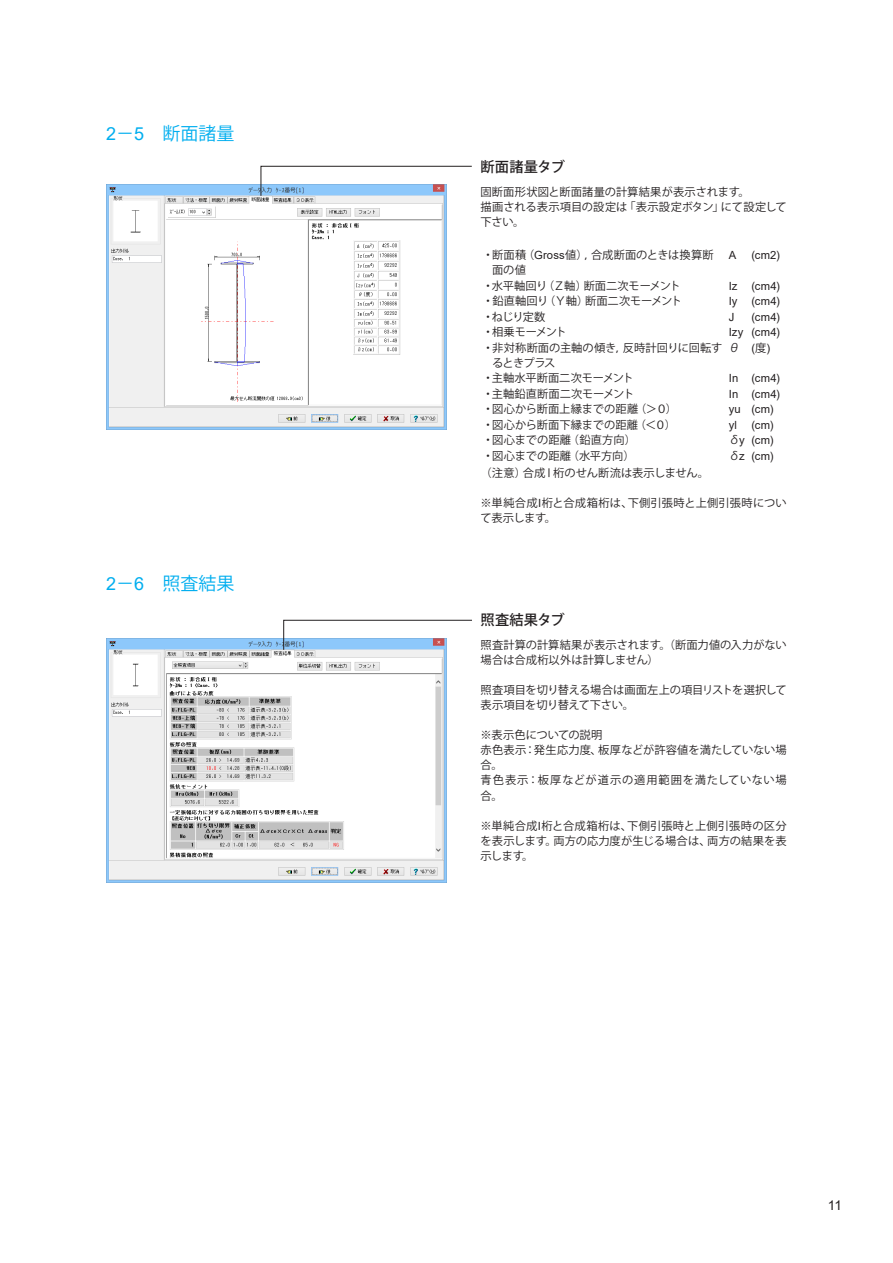
<style>
.page{position:relative;width:893px;height:1263px;background:#fff}
.page>*{position:absolute;margin:0;border:0;box-sizing:border-box;transform-origin:0 0}
.t1{font:18px "Koz Go Pro";color:#00aeef}
.小見出し{font:500 14.25px "Koz Go Pro";letter-spacing:.005em;color:#231f20}
.t2{font:13.5px "Arial";color:#231f20}
.キャプション{font:11.25px/15px "Koz Go Pro";color:#231f20}
.キャプション-2{font:11.25px "Arial";letter-spacing:.02em;color:#231f20}
.キャプション-3{font:11.25px/15px "Koz Go Pro";letter-spacing:.07em;color:#231f20}
.キャプション-4{font:11.25px "Koz Go Pro";letter-spacing:-.025em;color:#231f20}
.キャプション-5{font:11.25px "Koz Go Pro";letter-spacing:-.06em;color:#231f20}
.s1{font-family:"Arial"}
.s2{font-family:"Koz Go Pro"}
</style>
<div class="page">
<img style="left:106px;top:184px;width:340px;height:245px">
<img style="left:106px;top:638px;width:340px;height:245px">
<svg style="left:261px;top:166px;width:211px;height:30px"></svg>
<svg style="left:283px;top:620px;width:189px;height:30px"></svg>
<p class="t1" style="left:106px;top:122px;width:130px"><span class="s1">2</span>－<span class="s1">5</span> 断面諸量</p>
<p class="t1" style="left:106px;top:572px;width:130px"><span class="s1">2</span>－<span class="s1">6</span> 照査結果</p>
<p class="小見出し" style="left:480px;top:158px;width:86px">断面諸量タブ</p>
<p class="キャプション" style="left:480px;top:185px;width:271px">固断面形状図と断面諸量の計算結果が表示されます。</p>
<p class="キャプション" style="left:480px;top:200px;width:308px">描画される表示項目の設定は「表示設定ボタン」にて設定して下さい。</p>
<p class="キャプション" style="left:483px;top:248px;width:233px">・断面積（<span class="s1">Gross</span>値），合成断面のときは換算断</p>
<p class="キャプション" style="left:492px;top:263px;width:35px">面の値</p>
<p class="キャプション-2" style="left:729px;top:247px;width:9px">A</p>
<p class="キャプション-2" style="left:751px;top:247px;width:30px">(cm2)</p>
<p class="キャプション-4" style="left:483px;top:278px;width:200px">・水平軸回り（Ｚ軸）断面二次モーメント</p>
<p class="キャプション-2" style="left:729px;top:278px;width:10px">Iz</p>
<p class="キャプション-2" style="left:751px;top:278px;width:30px">(cm4)</p>
<p class="キャプション" style="left:483px;top:294px;width:201px">・鉛直軸回り（Ｙ軸）断面二次モーメント</p>
<p class="キャプション-2" style="left:729px;top:293px;width:10px">Iy</p>
<p class="キャプション-2" style="left:751px;top:293px;width:30px">(cm4)</p>
<p class="キャプション" style="left:483px;top:309px;width:64px">・ねじり定数</p>
<p class="キャプション-2" style="left:729px;top:309px;width:7px">J</p>
<p class="キャプション-2" style="left:751px;top:309px;width:30px">(cm4)</p>
<p class="キャプション-5" style="left:483px;top:325px;width:86px">・相乗モーメント</p>
<p class="キャプション-2" style="left:729px;top:324px;width:16px">Izy</p>
<p class="キャプション-2" style="left:751px;top:324px;width:30px">(cm4)</p>
<p class="キャプション" style="left:483px;top:340px;width:241px">・非対称断面の主軸の傾き，反時計回りに回転す</p>
<p class="キャプション" style="left:492px;top:355px;width:65px">るときプラス</p>
<p class="キャプション" style="left:729px;top:340px;width:13px">θ</p>
<p class="キャプション-2" style="left:751px;top:340px;width:20px">(<span class="s2">度</span>)</p>
<p class="キャプション" style="left:483px;top:371px;width:153px">・主軸水平断面二次モーメント</p>
<p class="キャプション-2" style="left:729px;top:370px;width:11px">In</p>
<p class="キャプション-2" style="left:751px;top:370px;width:30px">(cm4)</p>
<p class="キャプション" style="left:483px;top:386px;width:153px">・主軸鉛直断面二次モーメント</p>
<p class="キャプション-2" style="left:729px;top:386px;width:11px">In</p>
<p class="キャプション-2" style="left:751px;top:386px;width:30px">(cm4)</p>
<p class="キャプション" style="left:483px;top:402px;width:196px">・図心から断面上縁までの距離（＞０）</p>
<p class="キャプション-2" style="left:729px;top:401px;width:14px">yu</p>
<p class="キャプション-2" style="left:751px;top:401px;width:23px">(cm)</p>
<p class="キャプション" style="left:483px;top:417px;width:195px">・図心から断面下縁までの距離（＜０）</p>
<p class="キャプション-2" style="left:729px;top:417px;width:10px">yl</p>
<p class="キャプション-2" style="left:751px;top:417px;width:23px">(cm)</p>
<p class="キャプション" style="left:483px;top:433px;width:155px">・図心までの距離（鉛直方向）</p>
<p class="キャプション" style="left:729px;top:433px;width:17px">δ<span class="s1">y</span></p>
<p class="キャプション-2" style="left:751px;top:432px;width:23px">(cm)</p>
<p class="キャプション" style="left:483px;top:448px;width:154px">・図心までの距離（水平方向）</p>
<p class="キャプション" style="left:729px;top:448px;width:17px">δ<span class="s1">z</span></p>
<p class="キャプション-2" style="left:751px;top:448px;width:23px">(cm)</p>
<p class="キャプション" style="left:480px;top:466px;width:230px">（注意）合成Ⅰ桁のせん断流は表示しません。</p>
<p class="キャプション" style="left:480px;top:496px;width:308px">※単純合成<span class="s1">I</span>桁と合成箱桁は、下側引張時と上側引張時について表示します。</p>
<p class="小見出し" style="left:480px;top:611px;width:86px">照査結果タブ</p>
<p class="キャプション" style="left:480px;top:638px;width:308px">照査計算の計算結果が表示されます。（断面力値の入力がない場合は合成桁以外は計算しません）</p>
<p class="キャプション" style="left:480px;top:683px;width:308px">照査項目を切り替える場合は画面左上の項目リストを選択して表示項目を切り替えて下さい。</p>
<p class="キャプション" style="left:480px;top:728px;width:123px">※表示色についての説明</p>
<p class="キャプション" style="left:480px;top:743px;width:308px">赤色表示：発生応力度、板厚などが許容値を満たしていない場合。</p>
<p class="キャプション-3" style="left:480px;top:773px;width:308px">青色表示：板厚などが道示の適用範囲を満たしていない場合。</p>
<p class="キャプション" style="left:480px;top:818px;width:308px;text-align:justify">※単純合成<span class="s1">I</span>桁と合成箱桁は、下側引張時と上側引張時の区分を表示します。両方の応力度が生じる場合は、両方の結果を表示します。</p>
<p class="t2" style="left:828px;top:1196px;width:16px">11</p>
</div>
